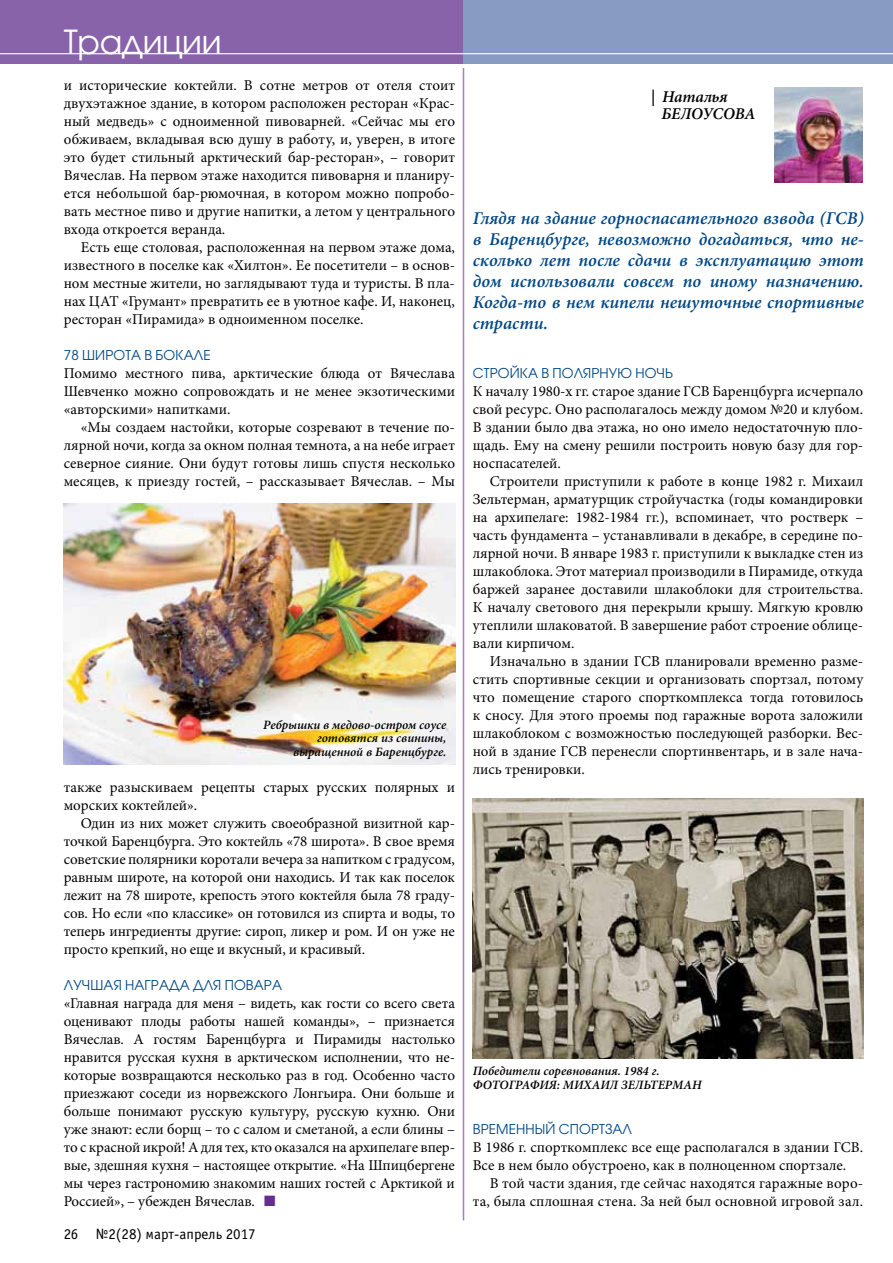
<style>
.page{position:relative;width:893px;height:1263px;background:#fff}
.page>*{position:absolute;margin:0;border:0;box-sizing:border-box;transform-origin:0 0}
.t1{font:33px "Avant Garde Gothic Book ITC";letter-spacing:-.01em;color:#fff}
.t2{font:italic 600 18px/21px "Minion Pro";letter-spacing:-.005em;color:#004785;text-align:justify}
.t3{font:italic 600 16.5px/17.7px "Minion Pro";letter-spacing:-.01em;color:#000}
.t4{font:15px/18px "Minion Pro";color:#000;text-align:justify}
.t5{font:15px "Officina Sans Book ITC";color:#000}
.t6{font:13.5px "Avant Garde Gothic Book ITC";letter-spacing:.01em;color:#004785}
.t7{font:italic 600 12.75px/13.5px "Minion Pro";color:#000}
.s1{color:#662d91}
</style>
<div class="page">
<div style="left:0;top:0;width:893px;height:63px;background:#8863aa"></div>
<div style="left:463px;top:0;width:430px;height:63px;background:#889bc3"></div>
<hr style="left:0;top:53px;width:893px;height:1px;background:#fff">
<img style="left:775px;top:88px;width:88px;height:95px">
<img style="left:473px;top:798px;width:391px;height:260px">
<img style="left:64px;top:503px;width:391px;height:261px">
<hr style="left:463px;top:68px;width:1px;height:1152px;background:#662d91">
<h1 class="t1" style="left:64px;top:22px;width:159px">Традиции</h1>
<p class="t4" style="left:64px;top:76px;width:393px">и исторические коктейли. В сотне метров от отеля стоит двухэтажное здание, в котором расположен ресторан «Крас&shy;ный медведь» с одноименной пивоварней. «Сейчас мы его обживаем, вкладывая всю душу в работу, и, уверен, в итоге это будет стильный арктический бар-ресторан», – говорит Вячеслав. На первом этаже находится пивоварня и планиру&shy;ется небольшой бар-рюмочная, в котором можно попробо&shy;вать местное пиво и другие напитки, а летом у центрального входа откроется веранда.</p>
<p class="t4" style="left:64px;top:238px;width:393px;text-indent:17px">Есть еще столовая, расположенная на первом этаже дома, известного в поселке как «Хилтон». Ее посетители – в основ&shy;ном местные жители, но заглядывают туда и туристы. В пла&shy;нах ЦАТ «Грумант» превратить ее в уютное кафе. И, наконец, ресторан «Пирамида» в одноименном поселке.</p>
<p class="t6" style="left:64px;top:347px;width:148px">78 ШИРОТА В БОКАЛЕ</p>
<p class="t4" style="left:64px;top:364px;width:393px">Помимо местного пива, арктические блюда от Вячеслава Шевченко можно сопровождать и не менее экзотическими «авторскими» напитками.</p>
<p class="t4" style="left:64px;top:418px;width:393px;text-indent:17px">«Мы создаем настойки, которые созревают в течение по&shy;лярной ночи, когда за окном полная темнота, а на небе играет северное сияние. Они будут готовы лишь спустя несколько месяцев, к приезду гостей, – рассказывает Вячеслав. – Мы</p>
<p class="t7" style="left:263px;top:718px;width:185px;text-align:right">Ребрышки в медово-остром соусе готовятся из свинины, выращенной в Баренцбурге.</p>
<p class="t4" style="left:64px;top:778px;width:393px">также разыскиваем рецепты старых русских полярных и морских коктейлей».</p>
<p class="t4" style="left:64px;top:814px;width:393px;text-indent:17px">Один из них может служить своеобразной визитной кар&shy;точкой Баренцбурга. Это коктейль «78 широта». В свое время советские полярники коротали вечера за напитком с градусом, равным широте, на которой они находись. И так как поселок лежит на 78 широте, крепость этого коктейля была 78 граду&shy;сов. Но если «по классике» он готовился из спирта и воды, то теперь ингредиенты другие: сироп, ликер и ром. И он уже не просто крепкий, но еще и вкусный, и красивый.</p>
<p class="t6" style="left:64px;top:977px;width:220px">ЛУЧШАЯ НАГРАДА ДЛЯ ПОВАРА</p>
<p class="t4" style="left:64px;top:994px;width:393px">«Главная награда для меня – видеть, как гости со всего света оценивают плоды работы нашей команды», – признается Вячеслав. А гостям Баренцбурга и Пирамиды настолько нравится русская кухня в арктическом исполнении, что не&shy;которые возвращаются несколько раз в год. Особенно часто приезжают соседи из норвежского Лонгьира. Они больше и больше понимают русскую культуру, русскую кухню. Они уже знают: если борщ – то с салом и сметаной, а если блины – то с красной икрой! А для тех, кто оказался на архипелаге впер&shy;вые, здешняя кухня – настоящее открытие. «На Шпицбергене мы через гастрономию знакомим наших гостей с Арктикой и Россией», – убежден Вячеслав. <span class="s1">■</span></p>
<p class="t5" style="left:64px;top:1225px;width:194px">26 №2(28) март-апрель 2017</p>
<p class="t3" style="left:661px;top:87px;width:95px;text-indent:-11px">| Наталья<br>БЕЛОУСОВА</p>
<p class="t2" style="left:473px;top:208px;width:393px">Глядя на здание горноспасательного взвода (ГСВ) в Баренцбурге, невозможно догадаться, что не&shy;сколько лет после сдачи в эксплуатацию этот дом использовали совсем по иному назначению.<br>Когда-то в нем кипели нешуточные спортивные страсти.</p>
<p class="t6" style="left:473px;top:365px;width:202px">СТРОЙКА В ПОЛЯРНУЮ НОЧЬ</p>
<p class="t4" style="left:473px;top:382px;width:392px">К началу 1980-х гг. старое здание ГСВ Баренцбурга исчерпало свой ресурс. Оно располагалось между домом №20 и клубом.<br>В здании было два этажа, но оно имело недостаточную пло&shy;щадь. Ему на смену решили построить новую базу для гор&shy;носпасателей.</p>
<p class="t4" style="left:473px;top:472px;width:392px;text-indent:17px">Строители приступили к работе в конце 1982 г. Михаил Зельтерман, арматурщик стройучастка (годы командировки на архипелаге: 1982-1984 гг.), вспоминает, что ростверк – часть фундамента – устанавливали в декабре, в середине по&shy;лярной ночи. В январе 1983 г. приступили к выкладке стен из шлакоблока. Этот материал производили в Пирамиде, откуда баржей заранее доставили шлакоблоки для строительства.<br>К началу светового дня перекрыли крышу. Мягкую кровлю утеплили шлаковатой. В завершение работ строение облице&shy;вали кирпичом.</p>
<p class="t4" style="left:473px;top:652px;width:392px;text-indent:17px">Изначально в здании ГСВ планировали временно разме&shy;стить спортивные секции и организовать спортзал, потому что помещение старого спорткомплекса тогда готовилось к сносу. Для этого проемы под гаражные ворота заложили шлакоблоком с возможностью последующей разборки. Вес&shy;ной в здание ГСВ перенесли спортинвентарь, и в зале нача&shy;лись тренировки.</p>
<p class="t7" style="left:473px;top:1064px;width:230px">Победители соревнования. 1984 г.<br>ФОТОГРАФИЯ: МИХАИЛ ЗЕЛЬТЕРМАН</p>
<p class="t6" style="left:473px;top:1121px;width:161px">ВРЕМЕННЫЙ СПОРТЗАЛ</p>
<p class="t4" style="left:473px;top:1138px;width:392px">В 1986 г. спорткомплекс все еще располагался в здании ГСВ.<br>Все в нем было обустроено, как в полноценном спортзале.</p>
<p class="t4" style="left:473px;top:1174px;width:392px;text-align:right">В той части здания, где сейчас находятся гаражные воро&shy;та, была сплошная стена. За ней был основной игровой зал.</p>
</div>
